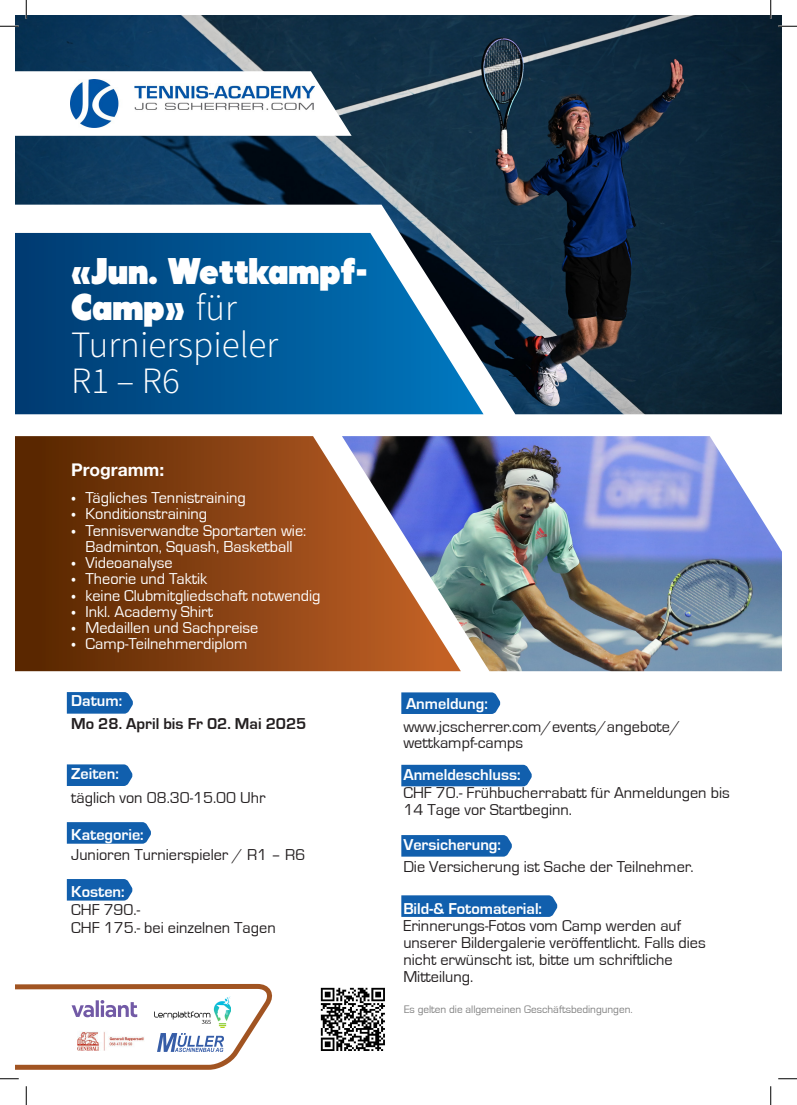
<style>
.page{position:relative;width:797px;height:1105px;background:#fff}
.page>*{position:absolute;margin:0;border:0;box-sizing:border-box;transform-origin:0 0}
.t1{font:37.12px/36.2px "Tondu Beta";color:#fff}
.t2{font:300 37.12px "Source Sans Pro";color:#fff}
.Heading{font:700 17.5px "Helvetica Neue";color:#fff}
.Body{font:16.25px/17.1px "Eurostile";color:#231f20}
.t3{font:16.25px/15.6px "Eurostile";color:#fff;text-align:center}
.Body-2{font:700 16.25px/23.5px "Eurostile";color:#231f20}
.Body-3{font:11.25px "Eurostile";color:#828282}
.s1{font-family:"Source Sans Pro";font-weight:300}
.s2{font-family:"Source Sans Pro"}
.s3{color:#fff}
.s4{font-weight:700;color:#fff}
</style>
<div class="page">
<img style="left:461px;top:436px;width:321px;height:235px">
<img style="left:15px;top:15px;width:767px;height:399px">
<svg style="left:15px;top:436px;width:446px;height:235px;background:#854d2d"></svg>
<svg style="left:15px;top:233px;width:468px;height:181px;background:#105c93"></svg>
<svg style="left:67px;top:692px;width:66px;height:22px"></svg>
<svg style="left:67px;top:764px;width:66px;height:22px"></svg>
<svg style="left:67px;top:822px;width:84px;height:22px;background:#1c66b1"></svg>
<svg style="left:15px;top:71px;width:336px;height:65px"></svg>
<img style="left:71px;top:79px;width:243px;height:49px">
<svg style="left:15px;top:983px;width:258px;height:87px"></svg>
<img style="left:154px;top:997px;width:76px;height:30px">
<svg style="left:67px;top:879px;width:66px;height:21px"></svg>
<svg style="left:401px;top:692px;width:99px;height:22px;background:#1b66b0"></svg>
<div style="left:401px;top:765px;width:131px;height:21px;background:#115fad"></div>
<svg style="left:401px;top:835px;width:111px;height:22px;background:#1b66b0"></svg>
<svg style="left:401px;top:895px;width:156px;height:22px;background:#1964af"></svg>
<svg style="left:0;top:25px;width:19px;height:2px"></svg>
<svg style="left:778px;top:25px;width:19px;height:2px"></svg>
<svg style="left:0;top:1078px;width:19px;height:1px"></svg>
<svg style="left:778px;top:1078px;width:19px;height:1px"></svg>
<svg style="left:25px;top:0;width:2px;height:19px"></svg>
<svg style="left:25px;top:1086px;width:2px;height:19px"></svg>
<svg style="left:770px;top:0;width:1px;height:19px"></svg>
<svg style="left:770px;top:1086px;width:1px;height:19px"></svg>
<img style="left:157px;top:1033px;width:66px;height:18px">
<img style="left:320px;top:987px;width:65px;height:64px">
<p class="t1" style="left:71px;top:252px;width:297px">«Jun. Wettkampf-<br>Camp» <span class="s1">für<br>Turnierspieler</span></p>
<p class="t2" style="left:71px;top:358px;width:110px">R1 – R6</p>
<p class="Heading" style="left:71px;top:456px;width:94px">Programm:</p>
<p class="t3" style="left:71px;top:490px;width:176px"><span class="s2">•</span> Tägliches Tennistraining</p>
<p class="t3" style="left:71px;top:506px;width:137px"><span class="s2">•</span> Konditionstraining</p>
<p class="t3" style="left:71px;top:523px;width:236px"><span class="s2">•</span> Tennisverwandte Sportarten wie:<br>Badminton, Squash, Basketball</p>
<p class="t3" style="left:71px;top:555px;width:103px"><span class="s2">•</span> Videoanalyse</p>
<p class="t3" style="left:71px;top:571px;width:137px"><span class="s2">•</span> Theorie und Taktik</p>
<p class="t3" style="left:71px;top:588px;width:251px"><span class="s2">•</span> keine Clubmitgliedschaft notwendig</p>
<p class="t3" style="left:71px;top:604px;width:143px"><span class="s2">•</span> Inkl. Academy Shirt</p>
<p class="t3" style="left:71px;top:620px;width:189px"><span class="s2">•</span> Medaillen und Sachpreise</p>
<p class="t3" style="left:71px;top:636px;width:178px"><span class="s2">•</span> Camp-Teilnehmerdiplom</p>
<p class="Body-2" style="left:71px;top:689px;width:237px"><span class="s3">Datum:<br></span>Mo 28. April bis Fr 02. Mai 2025</p>
<p class="Body" style="left:71px;top:763px;width:196px;line-height:23.1px"><span class="s4">Zeiten:<br></span>täglich von 08.30-15.00 Uhr</p>
<p class="Body" style="left:71px;top:825px;width:236px;line-height:19.8px"><span class="s4">Kategorie:<br></span>Junioren Turnierspieler / R1 – R6</p>
<p class="Body" style="left:71px;top:883px;width:206px;line-height:18px"><span class="s4">Kosten:<br></span>CHF 790.-<br>CHF 175.- bei einzelnen Tagen</p>
<p class="Body" style="left:403px;top:692px;width:279px;line-height:23px"><span class="s4">Anmeldung: </span>www.jcscherrer.com/events/angebote/</p>
<p class="Body" style="left:403px;top:727px;width:121px;line-height:32.5px">wettkampf-camps<br><span class="s4">Anmeldeschluss:</span></p>
<p class="Body" style="left:403px;top:784px;width:328px;line-height:17.5px">CHF 70.- Frühbucherrabatt für Anmeldungen bis<br>14 Tage vor Startbeginn.</p>
<p class="Body" style="left:403px;top:834px;width:292px;line-height:22px"><span class="s4">Versicherung:<br></span>Die Versicherung ist Sache der Teilnehmer.</p>
<p class="Body" style="left:403px;top:900px;width:304px"><span class="s4">Bild-&amp; Fotomaterial:<br></span>Erinnerungs-Fotos vom Camp werden auf unserer Bildergalerie veröffentlicht. Falls dies nicht erwünscht ist, bitte um schriftliche Mitteilung.</p>
<p class="Body-3" style="left:404px;top:1003px;width:230px">Es gelten die allgemeinen Geschäftsbedingungen.</p>
</div>
